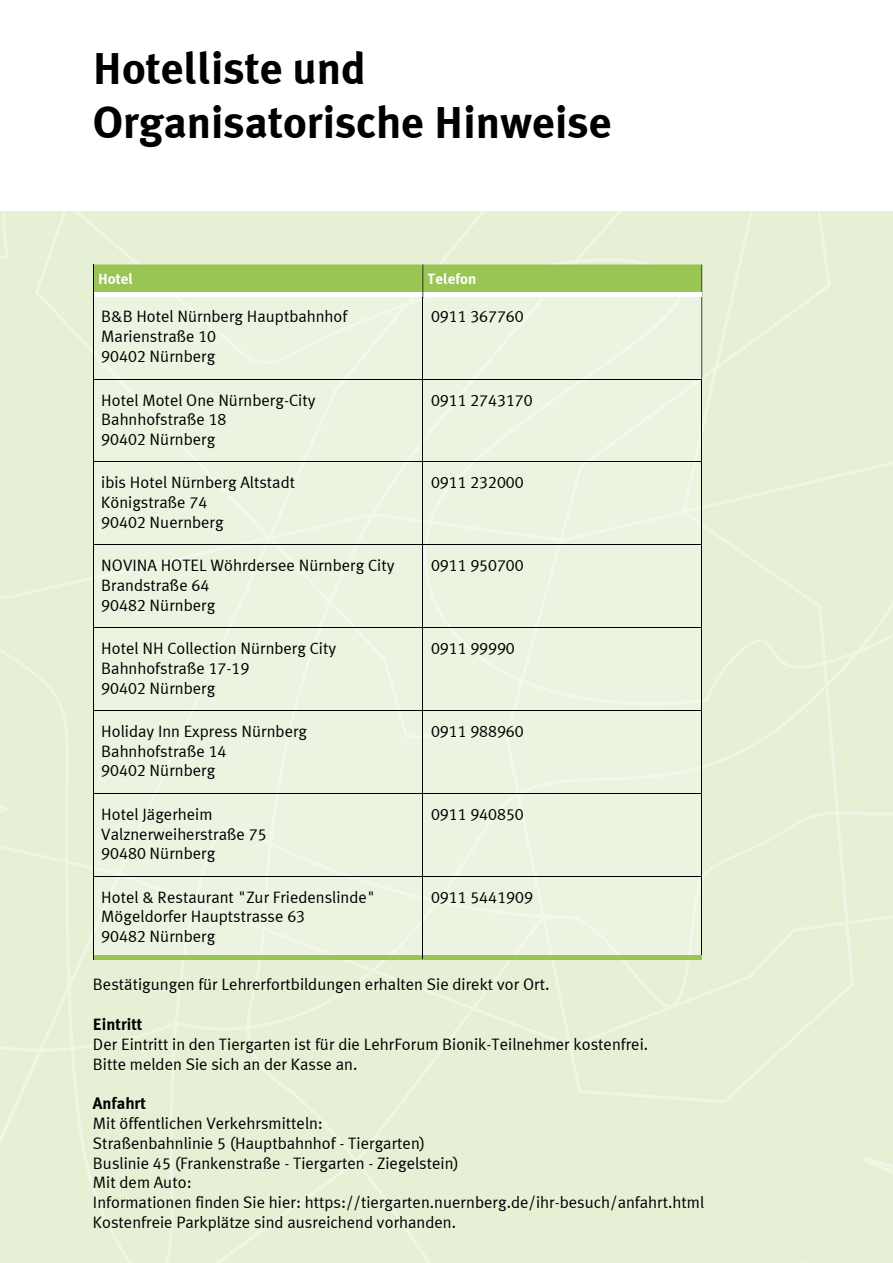
<style>
.page{position:relative;width:893px;height:1263px;background:#fff}
.page>*{position:absolute;margin:0;border:0;box-sizing:border-box;transform-origin:0 0}
.t1{font:700 45px/54px "Meta Plus LF";color:#000}
.t2{font:16.5px/19.8px "Meta Plus LF";color:#000}
.t3{font:700 16.5px "Meta Plus LF";color:#000}
.t4{font:700 15px "Meta Plus LF";color:#fff}
</style>
<div class="page">
<div style="left:0;top:211px;width:893px;height:1052px;background:#e5f0d5"></div>
<div style="left:93px;top:264px;width:609px;height:695px;background:#ecf4e1"></div>
<hr style="left:93px;top:379px;width:1px;height:82px;background:#000">
<hr style="left:422px;top:379px;width:1px;height:82px;background:#000">
<hr style="left:701px;top:379px;width:1px;height:82px;background:#000">
<hr style="left:94px;top:461px;width:328px;height:1px;background:#000">
<hr style="left:423px;top:461px;width:278px;height:1px;background:#000">
<hr style="left:93px;top:462px;width:1px;height:82px;background:#000">
<hr style="left:422px;top:462px;width:1px;height:82px;background:#000">
<hr style="left:701px;top:462px;width:1px;height:82px;background:#000">
<hr style="left:94px;top:544px;width:328px;height:1px;background:#000">
<hr style="left:423px;top:544px;width:278px;height:1px;background:#000">
<hr style="left:93px;top:545px;width:1px;height:82px;background:#000">
<hr style="left:422px;top:545px;width:1px;height:82px;background:#000">
<hr style="left:701px;top:545px;width:1px;height:82px;background:#000">
<hr style="left:94px;top:627px;width:328px;height:1px;background:#000">
<hr style="left:423px;top:627px;width:278px;height:1px;background:#000">
<hr style="left:93px;top:628px;width:1px;height:82px;background:#000">
<hr style="left:422px;top:628px;width:1px;height:82px;background:#000">
<hr style="left:701px;top:628px;width:1px;height:82px;background:#000">
<hr style="left:94px;top:710px;width:328px;height:1px;background:#000">
<hr style="left:423px;top:710px;width:278px;height:1px;background:#000">
<hr style="left:93px;top:711px;width:1px;height:82px;background:#000">
<hr style="left:422px;top:711px;width:1px;height:82px;background:#000">
<hr style="left:701px;top:711px;width:1px;height:82px;background:#000">
<hr style="left:94px;top:793px;width:328px;height:1px;background:#000">
<hr style="left:423px;top:793px;width:278px;height:1px;background:#000">
<hr style="left:93px;top:794px;width:1px;height:82px;background:#000">
<hr style="left:422px;top:794px;width:1px;height:82px;background:#000">
<hr style="left:701px;top:794px;width:1px;height:82px;background:#000">
<hr style="left:94px;top:876px;width:328px;height:1px;background:#000">
<hr style="left:423px;top:876px;width:278px;height:1px;background:#000">
<hr style="left:93px;top:876px;width:1px;height:83px;background:#000">
<hr style="left:701px;top:876px;width:1px;height:83px;background:#000">
<hr style="left:94px;top:959px;width:328px;height:1px;background:#000">
<hr style="left:423px;top:959px;width:278px;height:1px;background:#000">
<svg style="left:93px;top:264px;width:609px;height:116px"></svg>
<hr style="left:94px;top:955px;width:607px;height:4px;background:#99c555">
<hr style="left:422px;top:876px;width:1px;height:83px;background:#000">
<h1 class="t1" style="left:93px;top:41px;width:520px">Hotelliste und<br>Organisatorische Hinweise</h1>
<p class="t4" style="left:98px;top:269px;width:37px">Hotel</p>
<p class="t2" style="left:101px;top:306px;width:248px">B&amp;B Hotel Nürnberg Hauptbahnhof<br>Marienstraße 10<br>90402 Nürnberg</p>
<p class="t2" style="left:101px;top:390px;width:216px">Hotel Motel One Nürnberg-City<br>Bahnhofstraße 18<br>90402 Nürnberg</p>
<p class="t2" style="left:101px;top:472px;width:195px">ibis Hotel Nürnberg Altstadt<br>Königstraße 74<br>90402 Nuernberg</p>
<p class="t2" style="left:101px;top:555px;width:295px">NOVINA HOTEL Wöhrdersee Nürnberg City<br>Brandstraße 64<br>90482 Nürnberg</p>
<p class="t2" style="left:101px;top:638px;width:236px">Hotel NH Collection Nürnberg City<br>Bahnhofstraße 17-19<br>90402 Nürnberg</p>
<p class="t2" style="left:101px;top:721px;width:207px">Holiday Inn Express Nürnberg<br>Bahnhofstraße 14<br>90402 Nürnberg</p>
<p class="t2" style="left:101px;top:804px;width:167px">Hotel Jägerheim<br>Valznerweiherstraße 75<br>90480 Nürnberg</p>
<p class="t2" style="left:101px;top:887px;width:276px">Hotel &amp; Restaurant "Zur Friedenslinde"<br>Mögeldorfer Hauptstrasse 63<br>90482 Nürnberg</p>
<p class="t4" style="left:428px;top:269px;width:50px">Telefon</p>
<p class="t2" style="left:431px;top:306px;width:94px">0911 367760</p>
<p class="t2" style="left:431px;top:390px;width:103px">0911 2743170</p>
<p class="t2" style="left:431px;top:472px;width:94px">0911 232000</p>
<p class="t2" style="left:431px;top:555px;width:94px">0911 950700</p>
<p class="t2" style="left:431px;top:638px;width:85px">0911 99990</p>
<p class="t2" style="left:431px;top:721px;width:94px">0911 988960</p>
<p class="t2" style="left:431px;top:804px;width:94px">0911 940850</p>
<p class="t2" style="left:431px;top:886px;width:103px">0911 5441909</p>
<p class="t2" style="left:93px;top:974px;width:458px">Bestätigungen für Lehrerfortbildungen erhalten Sie direkt vor Ort.</p>
<p class="t3" style="left:93px;top:1014px;width:51px">Eintritt</p>
<p class="t2" style="left:93px;top:1034px;width:557px">Der Eintritt in den Tiergarten ist für die LehrForum Bionik-Teilnehmer kostenfrei.<br>Bitte melden Sie sich an der Kasse an.</p>
<p class="t3" style="left:93px;top:1093px;width:55px">Anfahrt</p>
<p class="t2" style="left:93px;top:1113px;width:613px">Mit öffentlichen Verkehrsmitteln:<br>Straßenbahnlinie 5 (Hauptbahnhof - Tiergarten)<br>Buslinie 45 (Frankenstraße - Tiergarten - Ziegelstein)<br>Mit dem Auto:<br>Informationen finden Sie hier: https://tiergarten.nuernberg.de/ihr-besuch/anfahrt.html Kostenfreie Parkplätze sind ausreichend vorhanden.</p>
</div>
